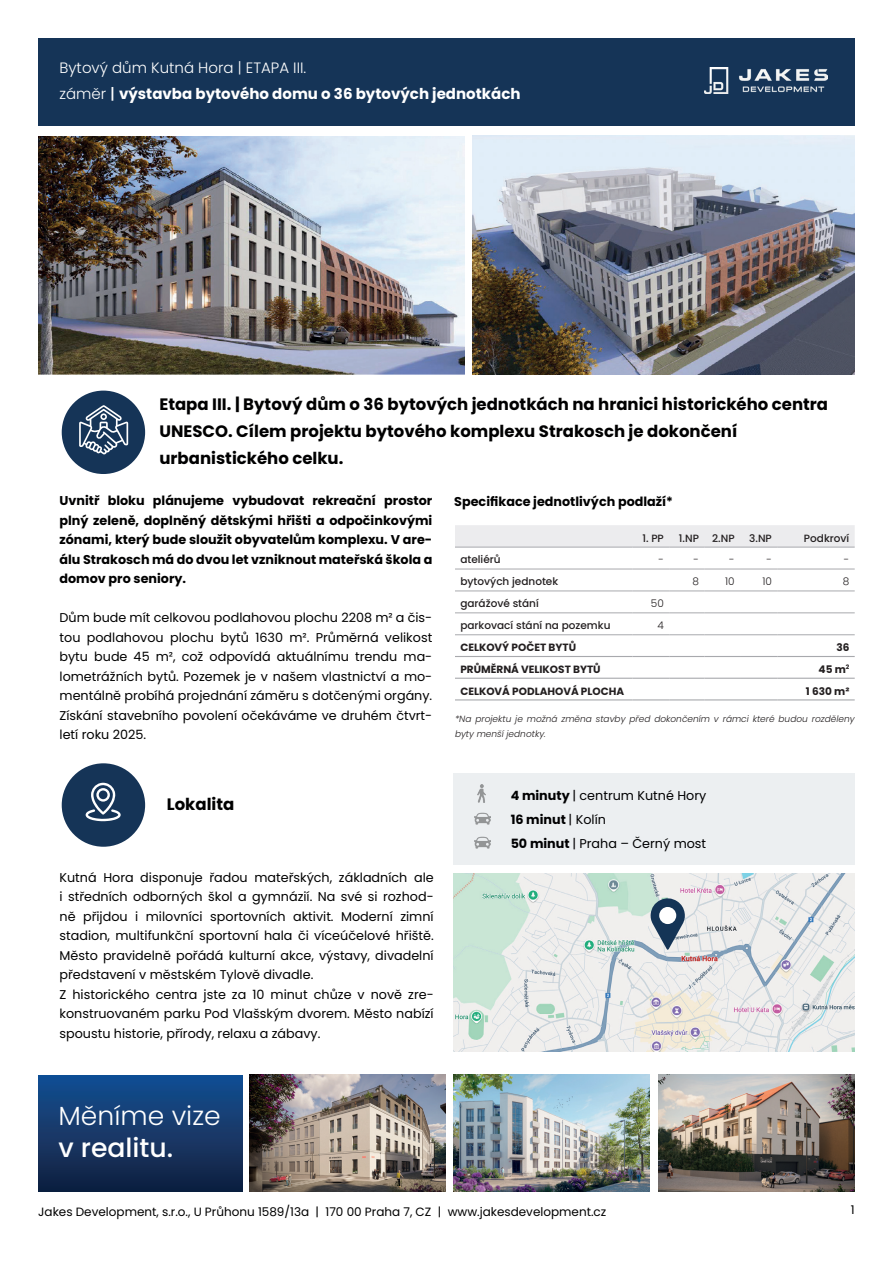
<style>
.page{position:relative;width:893px;height:1263px;background:#fff}
.page>*{position:absolute;margin:0;border:0;box-sizing:border-box;transform-origin:0 0}
.t1{font:300 26.25px "Poppins";color:#fff}
.t2{font:500 26.25px "Poppins";color:#fff}
.t3{font:700 16.5px/27.2px "Poppins";color:#000001}
.t4{font:700 15px/25.5px "Poppins";color:#fff}
.t5{font:12.75px/19.5px "Poppins";color:#000001}
.t6{font:700 12.75px/19.5px "Poppins";color:#000001;text-align:justify}
.t7{font:12px "Poppins";color:#000001}
.t8{font:500 10.5px "Poppins";color:#231f20}
.t9{font:700 10.5px "Poppins";color:#231f20}
.t10{font:300 10.5px "Poppins";color:#231f20}
.t11{font:italic 300 9px/15px "Poppins";color:#231f20}
.s1{font-weight:300}
.s2{font-weight:500}
.s3{font-weight:700}
</style>
<div class="page">
<div style="left:454px;top:773px;width:401px;height:91px;background:#eceff1"></div>
<div style="left:38px;top:1075px;width:204px;height:117px;background:linear-gradient(to bottom,#155094,#13203e)"></div>
<img style="left:250px;top:1075px;width:196px;height:117px">
<img style="left:454px;top:1074px;width:196px;height:118px">
<img style="left:658px;top:1074px;width:197px;height:118px">
<div style="left:38px;top:38px;width:817px;height:87px;background:#153457"></div>
<img style="left:704px;top:67px;width:123px;height:27px">
<img style="left:454px;top:873px;width:401px;height:178px">
<div style="left:62px;top:391px;width:83px;height:83px;background:#153457;border-radius:50%"></div>
<div style="left:62px;top:763px;width:83px;height:84px;background:#153457;border-radius:50%"></div>
<svg style="left:79px;top:405px;width:49px;height:49px"></svg>
<svg style="left:85px;top:783px;width:36px;height:38px"></svg>
<div style="left:455px;top:525px;width:400px;height:22px;background:#ececee"></div>
<hr style="left:455px;top:591px;width:178px;height:1px;background:#a8a9ad">
<hr style="left:633px;top:591px;width:36px;height:1px;background:#a8a9ad">
<hr style="left:669px;top:591px;width:35px;height:1px;background:#a8a9ad">
<hr style="left:704px;top:591px;width:36px;height:1px;background:#a8a9ad">
<hr style="left:740px;top:591px;width:37px;height:1px;background:#a8a9ad">
<hr style="left:777px;top:591px;width:78px;height:1px;background:#a8a9ad">
<hr style="left:455px;top:613px;width:178px;height:1px;background:#a8a9ad">
<hr style="left:633px;top:613px;width:36px;height:1px;background:#a8a9ad">
<hr style="left:669px;top:613px;width:35px;height:1px;background:#a8a9ad">
<hr style="left:704px;top:613px;width:36px;height:1px;background:#a8a9ad">
<hr style="left:740px;top:613px;width:37px;height:1px;background:#a8a9ad">
<hr style="left:777px;top:613px;width:78px;height:1px;background:#a8a9ad">
<hr style="left:455px;top:634px;width:178px;height:1px;background:#a8a9ad">
<hr style="left:633px;top:634px;width:36px;height:1px;background:#a8a9ad">
<hr style="left:669px;top:634px;width:35px;height:1px;background:#a8a9ad">
<hr style="left:704px;top:634px;width:36px;height:1px;background:#a8a9ad">
<hr style="left:740px;top:634px;width:37px;height:1px;background:#a8a9ad">
<hr style="left:777px;top:634px;width:78px;height:1px;background:#a8a9ad">
<hr style="left:455px;top:656px;width:178px;height:1px;background:#a8a9ad">
<hr style="left:633px;top:656px;width:36px;height:1px;background:#a8a9ad">
<hr style="left:669px;top:656px;width:35px;height:1px;background:#a8a9ad">
<hr style="left:704px;top:656px;width:36px;height:1px;background:#a8a9ad">
<hr style="left:740px;top:656px;width:37px;height:1px;background:#a8a9ad">
<hr style="left:777px;top:656px;width:78px;height:1px;background:#a8a9ad">
<hr style="left:455px;top:678px;width:178px;height:1px;background:#a8a9ad">
<hr style="left:633px;top:678px;width:36px;height:1px;background:#a8a9ad">
<hr style="left:669px;top:678px;width:35px;height:1px;background:#a8a9ad">
<hr style="left:704px;top:678px;width:36px;height:1px;background:#a8a9ad">
<hr style="left:740px;top:678px;width:37px;height:1px;background:#a8a9ad">
<hr style="left:777px;top:678px;width:78px;height:1px;background:#a8a9ad">
<hr style="left:455px;top:699px;width:178px;height:1px;background:#a8a9ad">
<hr style="left:633px;top:699px;width:36px;height:1px;background:#a8a9ad">
<hr style="left:669px;top:699px;width:35px;height:1px;background:#a8a9ad">
<hr style="left:704px;top:699px;width:36px;height:1px;background:#a8a9ad">
<hr style="left:740px;top:699px;width:37px;height:1px;background:#a8a9ad">
<hr style="left:777px;top:699px;width:78px;height:1px;background:#a8a9ad">
<hr style="left:455px;top:547px;width:178px;height:1px;background:#a8a9ad">
<hr style="left:633px;top:547px;width:36px;height:1px;background:#a8a9ad">
<hr style="left:669px;top:547px;width:35px;height:1px;background:#a8a9ad">
<hr style="left:704px;top:547px;width:36px;height:1px;background:#a8a9ad">
<hr style="left:740px;top:547px;width:37px;height:1px;background:#a8a9ad">
<hr style="left:777px;top:547px;width:78px;height:1px;background:#a8a9ad">
<hr style="left:455px;top:569px;width:178px;height:1px;background:#a8a9ad">
<hr style="left:633px;top:569px;width:36px;height:1px;background:#a8a9ad">
<hr style="left:669px;top:569px;width:35px;height:1px;background:#a8a9ad">
<hr style="left:704px;top:569px;width:36px;height:1px;background:#a8a9ad">
<hr style="left:740px;top:569px;width:37px;height:1px;background:#a8a9ad">
<hr style="left:777px;top:569px;width:78px;height:1px;background:#a8a9ad">
<svg style="left:650px;top:897px;width:35px;height:53px;background:#8192a2"></svg>
<img style="left:477px;top:784px;width:9px;height:19px">
<img style="left:474px;top:812px;width:16px;height:13px">
<img style="left:474px;top:836px;width:16px;height:13px">
<img style="left:38px;top:137px;width:427px;height:237px">
<img style="left:472px;top:135px;width:383px;height:239px">
<p class="t4" style="left:60px;top:55px;width:462px"><span class="s1">Bytový dům Kutná Hora | ETAPA III.<br>záměr</span> <span class="s2">|</span> výstavba bytového domu o 36 bytových jednotkách</p>
<p class="t3" style="left:159px;top:390px;width:670px">Etapa III. | Bytový dům o 36 bytových jednotkách na hranici historického centra<br>UNESCO. Cílem projektu bytového komplexu Strakosch je dokončení urbanistického celku.</p>
<p class="t6" style="left:60px;top:491px;width:374px">Uvnitř bloku plánujeme vybudovat rekreační prostor plný zeleně, doplněný dětskými hřišti a odpočinkovými zónami, který bude sloužit obyvatelům komplexu. V are&shy;álu Strakosch má do dvou let vzniknout mateřská škola a domov pro seniory.</p>
<p class="t5" style="left:60px;top:608px;width:374px;text-align:justify">Dům bude mít celkovou podlahovou plochu 2208 m² a čis&shy;tou podlahovou plochu bytů 1630 m². Průměrná velikost bytu bude 45 m², což odpovídá aktuálnímu trendu ma&shy;lometrážních bytů. Pozemek je v našem vlastnictví a mo&shy;mentálně probíhá projednání záměru s dotčenými orgány.<br>Získání stavebního povolení očekáváme ve druhém čtvrt&shy;letí roku 2025.</p>
<p class="t3" style="left:167px;top:791px;width:69px">Lokalita</p>
<p class="t5" style="left:60px;top:868px;width:376px">Kutná Hora disponuje řadou mateřských, základních ale i středních odborných škol a gymnázií. Na své si rozhod&shy;ně přijdou i milovníci sportovních aktivit. Moderní zimní stadion, multifunkční sportovní hala či víceúčelové hřiště.<br>Město pravidelně pořádá kulturní akce, výstavy, divadelní představení v městském Tylově divadle.<br>Z historického centra jste za 10 minut chůze v nově zre&shy;konstruovaném parku Pod Vlašským dvorem. Město nabízí spoustu historie, přírody, relaxu a zábavy.</p>
<p class="t6" style="left:454px;top:492px;width:220px">Specifikace jednotlivých podlaží*</p>
<p class="t8" style="left:642px;top:532px;width:23px">1. PP</p>
<p class="t8" style="left:679px;top:532px;width:22px">1.NP</p>
<p class="t8" style="left:712px;top:532px;width:24px">2.NP</p>
<p class="t8" style="left:749px;top:532px;width:24px">3.NP</p>
<p class="t8" style="left:804px;top:532px;width:47px">Podkroví</p>
<p class="t8" style="left:460px;top:554px;width:42px">ateliérů</p>
<p class="t10" style="left:658px;top:554px;width:7px">-</p>
<p class="t10" style="left:693px;top:554px;width:7px">-</p>
<p class="t10" style="left:729px;top:554px;width:7px">-</p>
<p class="t10" style="left:766px;top:554px;width:7px">-</p>
<p class="t10" style="left:844px;top:554px;width:7px">-</p>
<p class="t8" style="left:460px;top:576px;width:99px">bytových jednotek</p>
<p class="t10" style="left:692px;top:576px;width:8px">8</p>
<p class="t10" style="left:725px;top:576px;width:11px">10</p>
<p class="t10" style="left:762px;top:576px;width:11px">10</p>
<p class="t10" style="left:843px;top:576px;width:8px">8</p>
<p class="t8" style="left:460px;top:597px;width:80px">garážové stání</p>
<p class="t10" style="left:651px;top:597px;width:14px">50</p>
<p class="t8" style="left:460px;top:619px;width:152px">parkovací stání na pozemku</p>
<p class="t10" style="left:657px;top:619px;width:8px">4</p>
<p class="t9" style="left:460px;top:641px;width:117px">CELKOVÝ POČET BYTŮ</p>
<p class="t9" style="left:836px;top:641px;width:15px">36</p>
<p class="t9" style="left:460px;top:663px;width:142px">PRŮMĚRNÁ VELIKOST BYTŮ</p>
<p class="t9" style="left:819px;top:663px;width:32px">45 m<sup>2</sup></p>
<p class="t9" style="left:460px;top:685px;width:165px">CELKOVÁ PODLAHOVÁ PLOCHA</p>
<p class="t9" style="left:806px;top:685px;width:45px">1 630 m²</p>
<p class="t11" style="left:455px;top:711px;width:401px">*Na projektu je možná změna stavby před dokončením v rámci které budou rozděleny byty menší jednotky.</p>
<p class="t5" style="left:511px;top:784px;width:197px;line-height:24px"><span class="s3">4 minuty</span> | centrum Kutné Hory<br><span class="s3">16 minut</span> | Kolín<br><span class="s3">50 minut</span> | Praha – Černý most</p>
<h1 class="t1" style="left:59px;top:1101px;width:164px">Měníme vize</h1>
<h1 class="t2" style="left:59px;top:1133px;width:116px">v realitu.</h1>
<p class="t7" style="left:38px;top:1204px;width:569px">Jakes Development, s.r.o., U Průhonu 1589/13a | 170 00 Praha 7, CZ | www.jakesdevelopment.cz</p>
<p class="t7" style="left:851px;top:1203px;width:5px">1</p>
</div>
